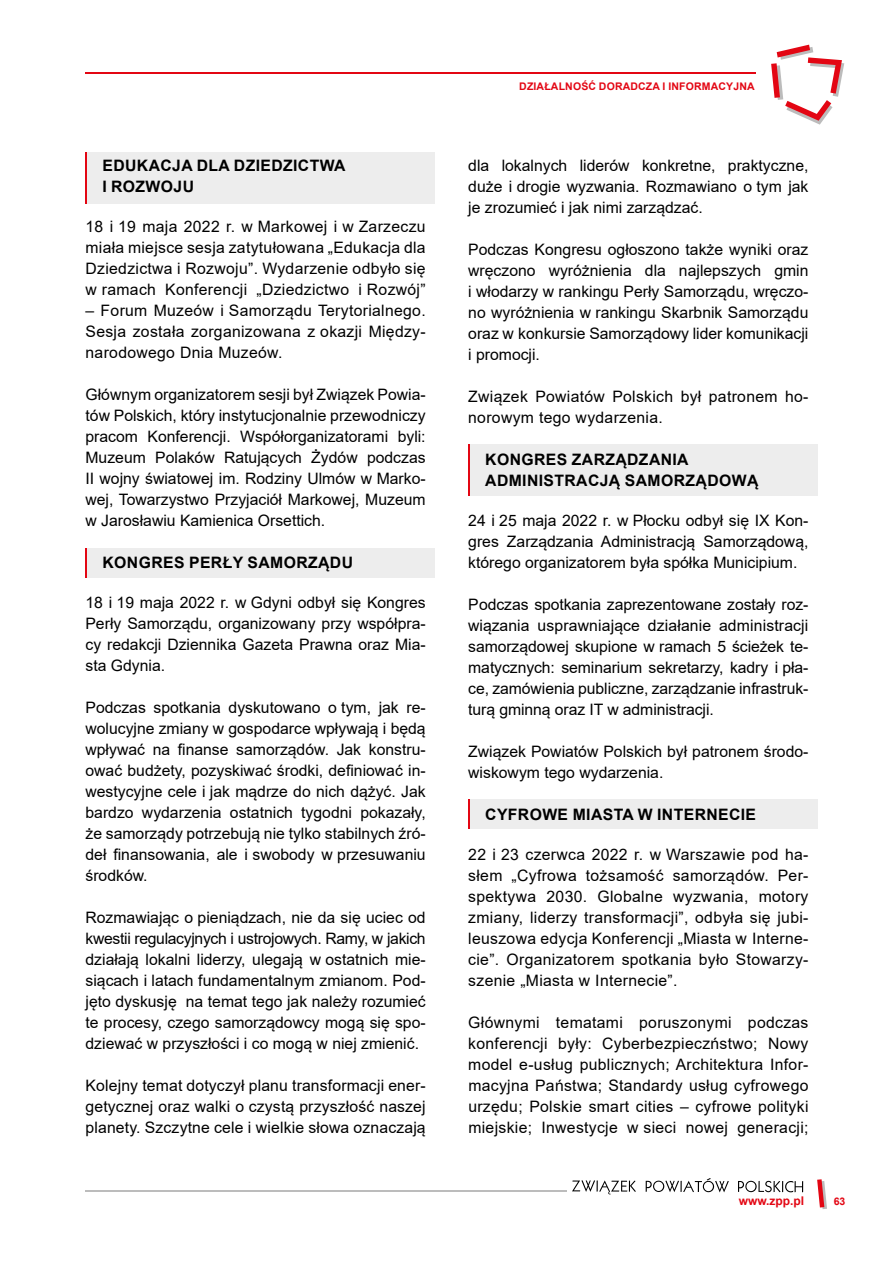
<style>
.page{position:relative;width:893px;height:1263px;background:#fff}
.page>*{position:absolute;margin:0;border:0;box-sizing:border-box;transform-origin:0 0}
.t1{font:15.75px/21px "Arial";color:#000;text-align:justify}
.t2{font:700 15.75px/21px "Arial";letter-spacing:.025em;color:#000}
.t3{font:15.75px/21px "Arial";letter-spacing:.02em;color:#000}
.t4{font:700 12px "Arial";color:#e30613}
.t5{font:700 10.5px "Arial";letter-spacing:.015em;color:#e30613}
</style>
<div class="page">
<hr style="left:85px;top:72px;width:671px;height:2px;background:#e30613">
<svg style="left:771px;top:45px;width:73px;height:80px"></svg>
<svg style="left:572px;top:1180px;width:64px;height:14px"></svg>
<svg style="left:646px;top:1178px;width:83px;height:14px"></svg>
<svg style="left:738px;top:1181px;width:65px;height:11px"></svg>
<svg style="left:817px;top:1179px;width:10px;height:30px"></svg>
<hr style="left:85px;top:1190px;width:482px;height:2px;background:#bcbcbc">
<div style="left:85px;top:548px;width:350px;height:30px;background:#ededed"></div>
<hr style="left:85px;top:548px;width:2px;height:30px;background:#e30613">
<div style="left:468px;top:799px;width:350px;height:30px;background:#ededed"></div>
<hr style="left:468px;top:799px;width:2px;height:30px;background:#e30613">
<div style="left:85px;top:152px;width:350px;height:51px;background:#ededed"></div>
<hr style="left:85px;top:152px;width:2px;height:51px;background:#e30613">
<div style="left:468px;top:444px;width:350px;height:51px;background:#ededed"></div>
<hr style="left:468px;top:444px;width:2px;height:51px;background:#e30613">
<p class="t2" style="left:102px;top:155px;width:245px">EDUKACJA DLA DZIEDZICTWA<br>I ROZWOJU</p>
<p class="t1" style="left:85px;top:216px;width:342px">18 i 19 maja 2022 r. w Markowej i w Zarzeczu miała miejsce sesja zatytułowana „Edukacja dla Dziedzictwa i Rozwoju”. Wydarzenie odbyło się w ramach Konferencji „Dziedzictwo i Rozwój”</p>
<p class="t1" style="left:86px;top:300px;width:342px">– Forum Muzeów i Samorządu Terytorialnego.<br>Sesja została zorganizowana z okazji Między&shy;narodowego Dnia Muzeów.</p>
<p class="t1" style="left:85px;top:384px;width:342px">Głównym organizatorem sesji był Związek Powia&shy;tów Polskich, który instytucjonalnie przewodniczy pracom Konferencji. Współorganizatorami byli:<br>Muzeum Polaków Ratujących Żydów podczas II wojny światowej im. Rodziny Ulmów w Marko&shy;wej, Towarzystwo Przyjaciół Markowej, Muzeum w Jarosławiu Kamienica Orsettich.</p>
<p class="t2" style="left:103px;top:552px;width:252px">KONGRES PERŁY SAMORZĄDU</p>
<p class="t1" style="left:85px;top:592px;width:342px">18 i 19 maja 2022 r. w Gdyni odbył się Kongres Perły Samorządu, organizowany przy współpra&shy;cy redakcji Dziennika Gazeta Prawna oraz Mia&shy;sta Gdynia.</p>
<p class="t1" style="left:86px;top:697px;width:342px">Podczas spotkania dyskutowano o tym, jak re&shy;wolucyjne zmiany w gospodarce wpływają i będą wpływać na finanse samorządów. Jak konstru&shy;ować budżety, pozyskiwać środki, definiować in&shy;westycyjne cele i jak mądrze do nich dążyć. Jak bardzo wydarzenia ostatnich tygodni pokazały, że samorządy potrzebują nie tylko stabilnych źró&shy;deł finansowania, ale i swobody w przesuwaniu środków.</p>
<p class="t1" style="left:86px;top:906px;width:342px">Rozmawiając o pieniądzach, nie da się uciec od kwestii regulacyjnych i ustrojowych. Ramy, w jakich działają lokalni liderzy, ulegają w ostatnich mie&shy;siącach i latach fundamentalnym zmianom. Pod&shy;jęto dyskusję na temat tego jak należy rozumieć te procesy, czego samorządowcy mogą się spo&shy;dziewać w przyszłości i co mogą w niej zmienić.</p>
<p class="t1" style="left:86px;top:1074px;width:342px">Kolejny temat dotyczył planu transformacji ener&shy;getycznej oraz walki o czystą przyszłość naszej planety. Szczytne cele i wielkie słowa oznaczają</p>
<p class="t5" style="left:519px;top:79px;width:237px">DZIAŁALNOŚĆ DORADCZA I INFORMACYJNA</p>
<p class="t1" style="left:468px;top:155px;width:342px">dla lokalnych liderów konkretne, praktyczne, duże i drogie wyzwania. Rozmawiano o tym jak je zrozumieć i jak nimi zarządzać.</p>
<p class="t1" style="left:468px;top:239px;width:342px">Podczas Kongresu ogłoszono także wyniki oraz wręczono wyróżnienia dla najlepszych gmin i włodarzy w rankingu Perły Samorządu, wręczo&shy;no wyróżnienia w rankingu Skarbnik Samorządu oraz w konkursie Samorządowy lider komunikacji i promocji.</p>
<p class="t3" style="left:468px;top:386px;width:342px">Związek Powiatów Polskich był patronem ho&shy;norowym tego wydarzenia.</p>
<p class="t2" style="left:485px;top:449px;width:275px">KONGRES ZARZĄDZANIA<br>ADMINISTRACJĄ SAMORZĄDOWĄ</p>
<p class="t1" style="left:468px;top:509px;width:342px">24 i 25 maja 2022 r. w Płocku odbył się IX Kon&shy;gres Zarządzania Administracją Samorządową, którego organizatorem była spółka Municipium.</p>
<p class="t1" style="left:468px;top:593px;width:342px">Podczas spotkania zaprezentowane zostały roz&shy;wiązania usprawniające działanie administracji samorządowej skupione w ramach 5 ścieżek te&shy;matycznych: seminarium sekretarzy, kadry i pła&shy;ce, zamówienia publiczne, zarządzanie infrastruk&shy;turą gminną oraz IT w administracji.</p>
<p class="t1" style="left:468px;top:740px;width:342px">Związek Powiatów Polskich był patronem środo&shy;wiskowym tego wydarzenia.</p>
<p class="t2" style="left:485px;top:804px;width:272px">CYFROWE MIASTA W INTERNECIE</p>
<p class="t1" style="left:468px;top:843px;width:342px">22 i 23 czerwca 2022 r. w Warszawie pod ha&shy;słem „Cyfrowa tożsamość samorządów. Per&shy;spektywa 2030. Globalne wyzwania, motory zmiany, liderzy transformacji”, odbyła się jubi&shy;leuszowa edycja Konferencji „Miasta w Interne&shy;cie”. Organizatorem spotkania było Stowarzy&shy;szenie „Miasta w Internecie”.</p>
<p class="t1" style="left:468px;top:1011px;width:342px">Głównymi tematami poruszonymi podczas konferencji były: Cyberbezpieczństwo; Nowy model e-usług publicznych; Architektura Infor&shy;macyjna Państwa; Standardy usług cyfrowego urzędu; Polskie smart cities – cyfrowe polityki miejskie; Inwestycje w sieci nowej generacji;</p>
<p class="t4" style="left:739px;top:1192px;width:67px">www.zpp.pl</p>
<p class="t5" style="left:834px;top:1194px;width:13px">63</p>
</div>
